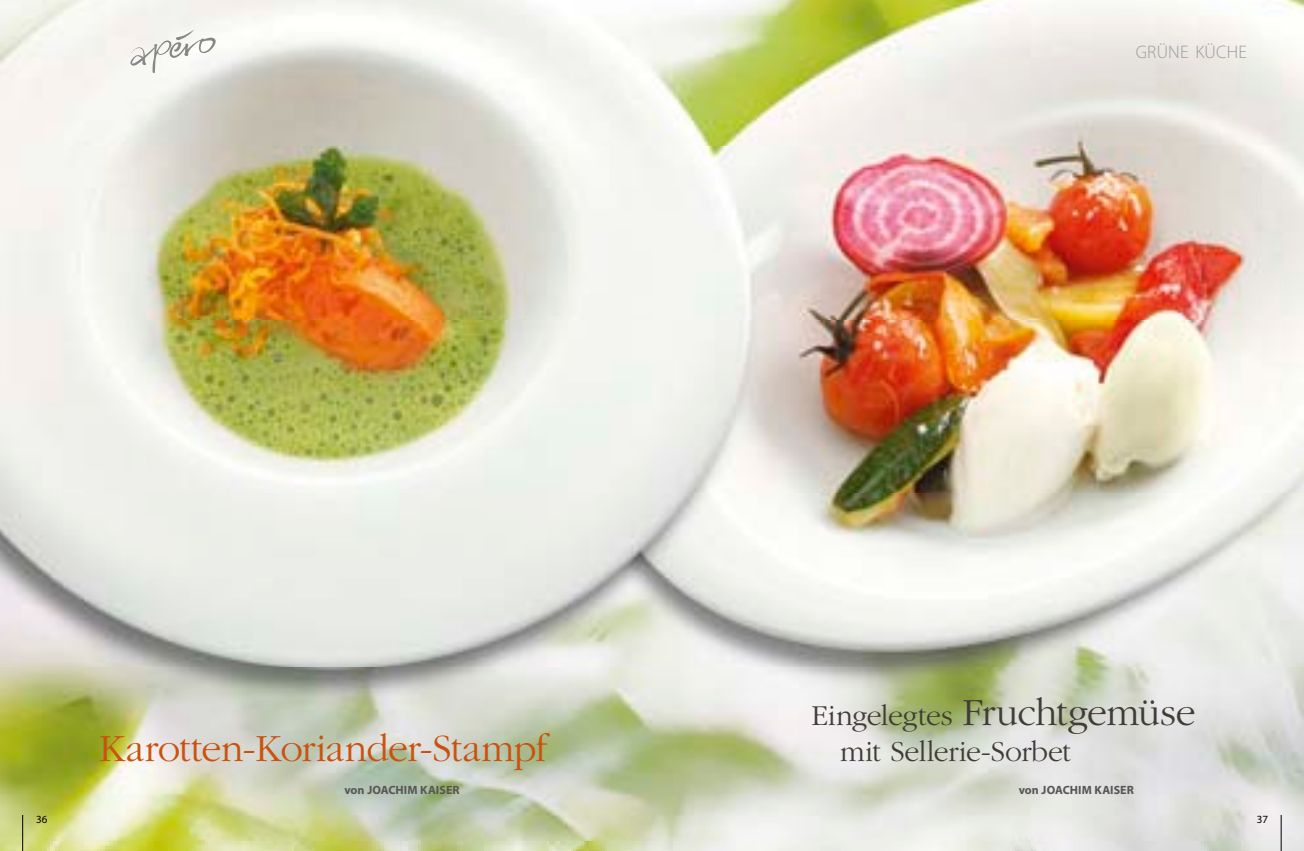
<style>
.page{position:relative;width:1304px;height:851px;background:#fff}
.page>*{position:absolute;margin:0;border:0;box-sizing:border-box;transform-origin:0 0}
.t1{font:300 40px "Garamond";letter-spacing:-.015em;color:#ca520f}
.t2{font:300 40px "Garamond";letter-spacing:-.015em;color:#403c36}
.t3{font:300 30px "Garamond";letter-spacing:-.01em;color:#403c36}
.t4{font:300 18.2px "Myriad Pro";letter-spacing:.015em;color:#9c9d9d}
.t5{font:700 12px "Myriad Pro";letter-spacing:.01em;color:#565656}
.t6{font:11px "Myriad Pro";color:#000}
.s1{font-size:30px}
</style>
<div class="page">
<img style="left:0;top:0;width:1304px;height:850px">
<hr style="left:1281px;top:814px;width:1px;height:36px;background:#000">
<svg style="left:130px;top:30px;width:86px;height:43px"></svg>
<hr style="left:22px;top:814px;width:1px;height:36px;background:#000">
<h1 class="t1" style="left:99px;top:727px;width:450px">Karotten-Koriander-Stampf</h1>
<p class="t5" style="left:344px;top:782px;width:117px">VON JOACHI M KAISER</p>
<h3 class="t4" style="left:1136px;top:42px;width:113px">GRÜNE KÜCHE</h3>
<h1 class="t2" style="left:811px;top:691px;width:386px"><span class="s1">Eingelegtes</span> Fruchtgemüse</h1>
<h2 class="t3" style="left:840px;top:735px;width:232px">mit Sellerie-Sorbet</h2>
<p class="t5" style="left:1019px;top:782px;width:117px">VON JOACHI M KAISER</p>
<p class="t6" style="left:36px;top:812px;width:13px">36</p>
<p class="t6" style="left:1257px;top:812px;width:13px">37</p>
</div>
